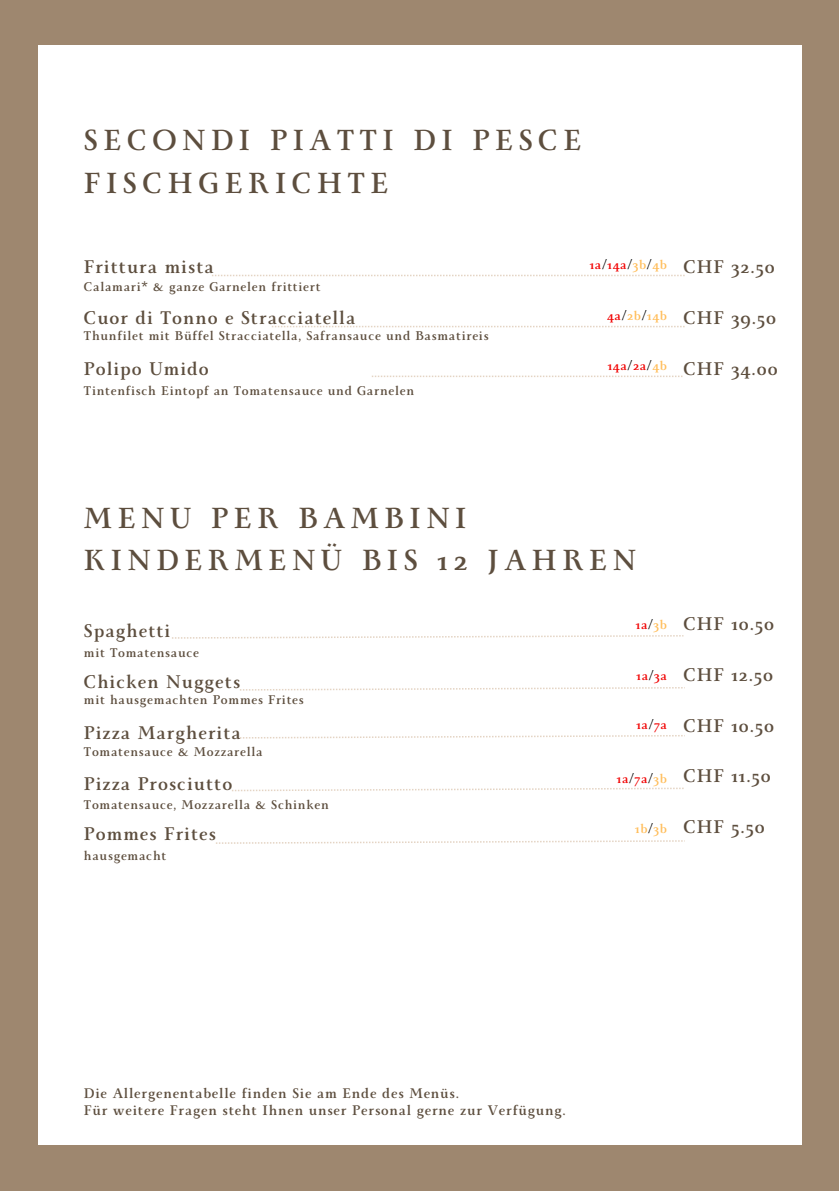
<style>
.page{position:relative;width:839px;height:1191px;background:#fff}
.page>*{position:absolute;margin:0;border:0;box-sizing:border-box;transform-origin:0 0}
.t1{font:700 32.4px/42.2px "Monterchi Serif";letter-spacing:.175em;color:#5d4e3e}
.t2{font:700 20.4px "Monterchi Serif";letter-spacing:.05em;color:#5d4e3e}
.t3{font:700 15.4px "Monterchi Serif";letter-spacing:.05em;color:#5d4e3e}
.t4{font:700 14px "Monterchi Serif";letter-spacing:.05em;color:#5d4e3e}
.t5{font:700 14px "Monterchi Serif";letter-spacing:.05em;color:#f10303}
.t6{font:700 14px "Monterchi Serif";letter-spacing:.05em;color:#ffbd59}
.s1{color:#000}
.s2{color:#ffbd59}
.s3{color:#f10303}
</style>
<div class="page">
<div style="left:0;top:0;width:838px;height:1191px;background:#9e876f"></div>
<div style="left:38px;top:45px;width:763px;height:1100px;background:#fff"></div>
<svg style="left:212px;top:275px;width:472px;height:1px"></svg>
<svg style="left:272px;top:326px;width:412px;height:1px"></svg>
<svg style="left:372px;top:376px;width:310px;height:1px"></svg>
<svg style="left:172px;top:635px;width:511px;height:4px"></svg>
<svg style="left:240px;top:687px;width:443px;height:4px"></svg>
<svg style="left:240px;top:735px;width:443px;height:4px"></svg>
<svg style="left:232px;top:788px;width:451px;height:3px"></svg>
<svg style="left:216px;top:840px;width:467px;height:4px"></svg>
<p class="t1" style="left:84px;top:124px;width:499px">SECONDI PIATTI DI PESCE<br>FISCHGERICHTE</p>
<p class="t2" style="left:84px;top:257px;width:131px">Frittura mista</p>
<p class="t2" style="left:84px;top:308px;width:273px">Cuor di Tonno e Stracciatella</p>
<p class="t2" style="left:84px;top:359px;width:126px">Polipo Umido</p>
<p class="t4" style="left:84px;top:280px;width:238px">Calamari* &amp; ganze Garnelen frittiert</p>
<p class="t4" style="left:84px;top:329px;width:406px">Thunfilet mit Büffel Stracciatella, Safransauce und Basmatireis</p>
<p class="t4" style="left:84px;top:383px;width:332px">Tintenfisch Eintopf an Tomatensauce und Garnelen</p>
<p class="t5" style="left:589px;top:258px;width:79px">1a<span class="s1">/</span>14a<span class="s1">/</span><span class="s2">3b</span><span class="s1">/</span><span class="s2">4b</span></p>
<p class="t6" style="left:607px;top:309px;width:61px"><span class="s3">4a</span><span class="s1">/</span>2b<span class="s1">/</span>14b</p>
<p class="t5" style="left:607px;top:359px;width:61px">14a<span class="s1">/</span>2a<span class="s1">/</span><span class="s2">4b</span></p>
<p class="t2" style="left:683px;top:257px;width:93px">CHF 32.50</p>
<p class="t2" style="left:683px;top:308px;width:94px">CHF 39.50</p>
<p class="t2" style="left:683px;top:359px;width:96px">CHF 34.00</p>
<p class="t1" style="left:84px;top:502px;width:384px">MENU PER BAMBINI</p>
<p class="t1" style="left:84px;top:544px;width:553px">KINDERMENÜ BIS 12 JAHREN</p>
<p class="t2" style="left:84px;top:621px;width:88px">Spaghetti</p>
<p class="t2" style="left:84px;top:672px;width:158px">Chicken Nuggets</p>
<p class="t2" style="left:84px;top:723px;width:158px">Pizza Margherita</p>
<p class="t2" style="left:84px;top:773px;width:150px">Pizza Prosciutto</p>
<p class="t2" style="left:84px;top:824px;width:133px">Pommes Frites</p>
<p class="t4" style="left:84px;top:645px;width:117px">mit Tomatensauce</p>
<p class="t4" style="left:84px;top:693px;width:221px">mit hausgemachten Pommes Frites</p>
<p class="t4" style="left:84px;top:745px;width:180px">Tomatensauce &amp; Mozzarella</p>
<p class="t4" style="left:84px;top:798px;width:246px">Tomatensauce, Mozzarella &amp; Schinken</p>
<p class="t4" style="left:84px;top:849px;width:84px">hausgemacht</p>
<p class="t5" style="left:635px;top:618px;width:33px">1a<span class="s1">/</span><span class="s2">3b</span></p>
<p class="t5" style="left:636px;top:669px;width:32px">1a<span class="s1">/</span>3a</p>
<p class="t5" style="left:636px;top:718px;width:32px">1a<span class="s1">/</span>7a</p>
<p class="t5" style="left:617px;top:771px;width:52px">1a<span class="s1">/</span>7a<span class="s1">/</span><span class="s2">3b</span></p>
<p class="t6" style="left:635px;top:821px;width:33px">1b<span class="s1">/</span>3b</p>
<p class="t2" style="left:683px;top:614px;width:92px">CHF 10.50</p>
<p class="t2" style="left:683px;top:665px;width:91px">CHF 12.50</p>
<p class="t2" style="left:683px;top:715px;width:92px">CHF 10.50</p>
<p class="t2" style="left:683px;top:766px;width:89px">CHF 11.50</p>
<p class="t2" style="left:683px;top:817px;width:83px">CHF 5.50</p>
<p class="t3" style="left:84px;top:1086px;width:376px">Die Allergenentabelle finden Sie am Ende des Menüs.</p>
<p class="t3" style="left:84px;top:1103px;width:483px">Für weitere Fragen steht Ihnen unser Personal gerne zur Verfügung.</p>
</div>
